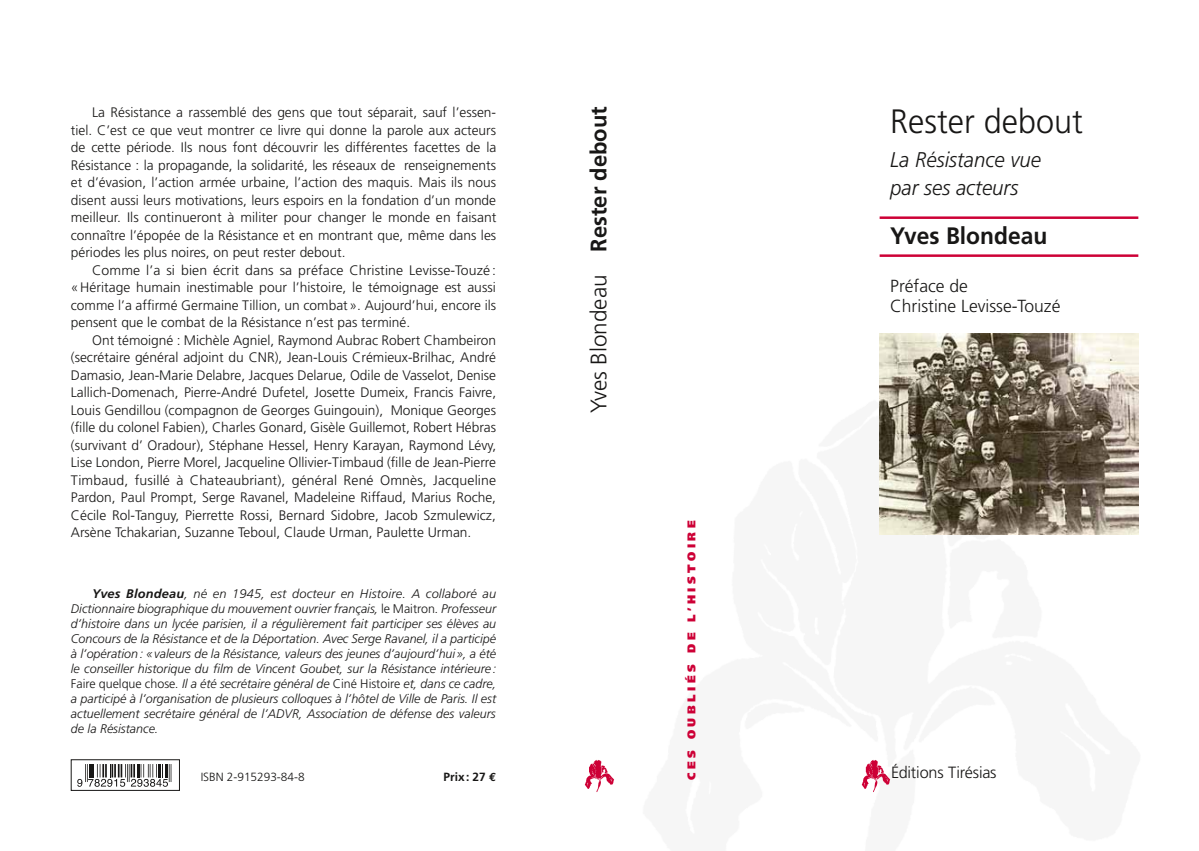
<style>
.page{position:relative;width:1199px;height:851px;background:#fff}
.page>*{position:absolute;margin:0;border:0;box-sizing:border-box;transform-origin:0 0}
.t1{font:300 33.75px "Frutiger";color:#181716;scale:.96 1}
.t2{font:700 23.75px "Frutiger";color:#181716;scale:.96 1}
.t3{font:700 22.5px "Frutiger";color:#181716}
.t4{font:300 22.5px "Frutiger";color:#181716}
.t5{font:italic 300 21.25px/27.5px "Frutiger";color:#181716;scale:.96 1}
.t6{font:300 17.5px/20px "Frutiger";color:#181716}
.t7{font:300 16.25px "Frutiger";letter-spacing:-.01em;color:#181716}
.t8{font:300 13.75px/17.5px "Frutiger";color:#181716;text-align:justify}
.t9{font:italic 300 12.5px/15px "Frutiger";color:#181716;text-align:justify}
.t10{font:300 11.88px "Frutiger";color:#181716}
.t11{font:700 11.88px "Frutiger";color:#181716}
.t12{font:900 11.25px "Frutiger";letter-spacing:.31em;color:#cd0036}
.s1{font-weight:700}
.s2{font-style:normal}
.s3{font-family:"Euro Mono"}
</style>
<div class="page">
<img style="left:585px;top:759px;width:29px;height:33px">
<img style="left:861px;top:759px;width:29px;height:33px">
<div style="left:71px;top:759px;width:109px;height:31px;border:1px solid #181716"></div>
<svg style="left:77px;top:764px;width:95px;height:22px"></svg>
<hr style="left:879px;top:216px;width:259px;height:3px;background:#cd0036">
<hr style="left:879px;top:254px;width:259px;height:3px;background:#cd0036">
<img style="left:879px;top:333px;width:259px;height:201px">
<p class="t8" style="left:71px;top:104px;width:427px;text-indent:21px">La Résistance a rassemblé des gens que tout séparait, sauf l’essen&shy;tiel. C’est ce que veut montrer ce livre qui donne la parole aux acteurs de cette période. Ils nous font découvrir les différentes facettes de la Résistance : la propagande, la solidarité, les réseaux de renseignements et d’évasion, l’action armée urbaine, l’action des maquis. Mais ils nous disent aussi leurs motivations, leurs espoirs en la fondation d’un monde meilleur. Ils continueront à militer pour changer le monde en faisant connaître l’épopée de la Résistance et en montrant que, même dans les périodes les plus noires, on peut rester debout.</p>
<p class="t8" style="left:71px;top:261px;width:427px;text-indent:21px">Comme l’a si bien écrit dans sa préface Christine Levisse-Touzé : «Héritage humain inestimable pour l’histoire, le témoignage est aussi comme l’a affirmé Germaine Tillion, un combat». Aujourd’hui, encore ils pensent que le combat de la Résistance n’est pas terminé.</p>
<p class="t8" style="left:71px;top:331px;width:427px;text-indent:21px">Ont témoigné : Michèle Agniel, Raymond Aubrac Robert Chambeiron (secrétaire général adjoint du CNR), Jean-Louis Crémieux-Brilhac, André Damasio, Jean-Marie Delabre, Jacques Delarue, Odile de Vasselot, Denise Lallich-Domenach, Pierre-André Dufetel, Josette Dumeix, Francis Faivre, Louis Gendillou (compagnon de Georges Guingouin), Monique Georges (fille du colonel Fabien), Charles Gonard, Gisèle Guillemot, Robert Hébras (survivant d’ Oradour), Stéphane Hessel, Henry Karayan, Raymond Lévy, Lise London, Pierre Morel, Jacqueline Ollivier-Timbaud (fille de Jean-Pierre Timbaud, fusillé à Chateaubriant), général René Omnès, Jacqueline Pardon, Paul Prompt, Serge Ravanel, Madeleine Riffaud, Marius Roche, Cécile Rol-Tanguy, Pierrette Rossi, Bernard Sidobre, Jacob Szmulewicz, Arsène Tchakarian, Suzanne Teboul, Claude Urman, Paulette Urman.</p>
<h3 class="t3" style="left:585px;top:251px;width:147px;rotate:-90deg">Rester debout</h3>
<h3 class="t4" style="left:586px;top:413px;width:140px;rotate:-90deg">Yves Blondeau</h3>
<h1 class="t1" style="left:890px;top:102px;width:202px">Rester debout</h1>
<h3 class="t5" style="left:890px;top:146px;width:159px">La Résistance vue par ses acteurs</h3>
<h2 class="t2" style="left:890px;top:221px;width:165px">Yves Blondeau</h2>
<p class="t6" style="left:890px;top:275px;width:172px">Préface de<br>Christine Levisse-Touzé</p>
<p class="t12" style="left:684px;top:780px;width:261px;rotate:-90deg">Ces oubliés de l’Histoire</p>
<p class="t9" style="left:71px;top:586px;width:427px;text-indent:21px"><span class="s1">Yves Blondeau</span>, né en 1945, est docteur en Histoire. A collaboré au Dictionnaire biographique du mouvement ouvrier français, <span class="s2">le Maitron</span>. Professeur d’histoire dans un lycée parisien, il a régulièrement fait participer ses élèves au Concours de la Résistance et de la Déportation. Avec Serge Ravanel, il a participé à l’opération: «valeurs de la Résistance, valeurs des jeunes d’aujourd’hui», a été le conseiller historique du film de Vincent Goubet, sur la Résistance intérieure :<br><span class="s2">Faire quelque chose</span>. Il a été secrétaire général de <span class="s2">Ciné Histoire</span> et, dans ce cadre, a participé à l’organisation de plusieurs colloques à l’hôtel de Ville de Paris. Il est actuellement secrétaire général de l’ADVR, Association de défense des valeurs de la Résistance.</p>
<p class="t10" style="left:201px;top:769px;width:105px">ISBN 2-915293-84-8</p>
<p class="t11" style="left:443px;top:769px;width:54px">Prix: 27 <span class="s3">€</span></p>
<p class="t7" style="left:891px;top:763px;width:107px">Éditions Tirésias</p>
</div>
